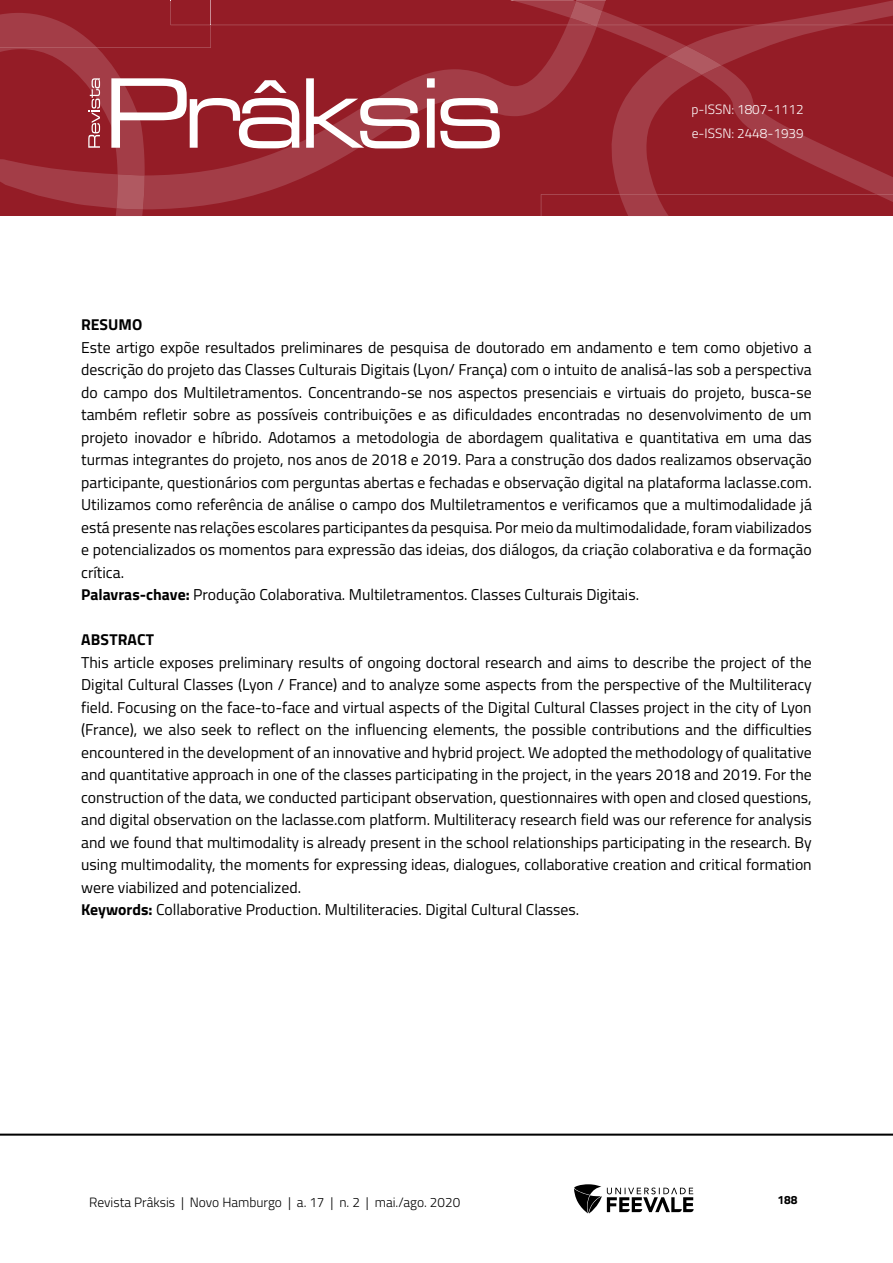
<style>
.page{position:relative;width:893px;height:1263px;background:#fff}
.page>*{position:absolute;margin:0;border:0;box-sizing:border-box;transform-origin:0 0}
.Resumo{font:15.75px/22.5px "Titillium Web";color:#000;text-align:justify}
.Resumo-2{font:700 15.75px "Titillium Web";color:#000}
.t1{font:300 13.5px "Titillium Web";color:#000}
.t2{font:300 13.5px/24px "Titillium Web";color:#fff}
.t3{font:700 12px "Titillium Web";color:#000}
.s1{font-weight:700}
</style>
<div class="page">
<hr style="left:0;top:1133px;width:893px;height:3px;background:#000">
<svg style="left:574px;top:1184px;width:120px;height:29px"></svg>
<svg style="left:0;top:0;width:893px;height:216px;background:#9c2e38"></svg>
<p class="t2" style="left:691px;top:97px;width:114px">p-ISSN: 1807-1112 e-ISSN: 2448-1939</p>
<p class="Resumo-2" style="left:81px;top:313px;width:63px">RESUMO</p>
<p class="Resumo" style="left:81px;top:335px;width:732px">Este artigo expõe resultados preliminares de pesquisa de doutorado em andamento e tem como objetivo a descrição do projeto das Classes Culturais Digitais (Lyon/ França) com o intuito de analisá-las sob a perspectiva do campo dos Multiletramentos. Concentrando-se nos aspectos presenciais e virtuais do projeto, busca-se também refletir sobre as possíveis contribuições e as dificuldades encontradas no desenvolvimento de um projeto inovador e híbrido. Adotamos a metodologia de abordagem qualitativa e quantitativa em uma das turmas integrantes do projeto, nos anos de 2018 e 2019. Para a construção dos dados realizamos observação participante, questionários com perguntas abertas e fechadas e observação digital na plataforma laclasse.com.<br>Utilizamos como referência de análise o campo dos Multiletramentos e verificamos que a multimodalidade já está presente nas relações escolares participantes da pesquisa. Por meio da multimodalidade, foram viabilizados e potencializados os momentos para expressão das ideias, dos diálogos, da criação colaborativa e da formação crítica.</p>
<p class="Resumo" style="left:81px;top:583px;width:559px"><span class="s1">Palavras-chave:</span> Produção Colaborativa. Multiletramentos. Classes Culturais Digitais.</p>
<p class="Resumo-2" style="left:81px;top:628px;width:74px">ABSTRACT</p>
<p class="Resumo" style="left:81px;top:650px;width:732px">This article exposes preliminary results of ongoing doctoral research and aims to describe the project of the Digital Cultural Classes (Lyon / France) and to analyze some aspects from the perspective of the Multiliteracy field. Focusing on the face-to-face and virtual aspects of the Digital Cultural Classes project in the city of Lyon (France), we also seek to reflect on the influencing elements, the possible contributions and the difficulties encountered in the development of an innovative and hybrid project. We adopted the methodology of qualitative and quantitative approach in one of the classes participating in the project, in the years 2018 and 2019. For the construction of the data, we conducted participant observation, questionnaires with open and closed questions, and digital observation on the laclasse.com platform. Multiliteracy research field was our reference for analysis and we found that multimodality is already present in the school relationships participating in the research. By using multimodality, the moments for expressing ideas, dialogues, collaborative creation and critical formation were viabilized and potencialized.</p>
<p class="Resumo" style="left:81px;top:898px;width:500px"><span class="s1">Keywords:</span> Collaborative Production. Multiliteracies. Digital Cultural Classes.</p>
<p class="t1" style="left:89px;top:1192px;width:372px">Revista Prâksis | Novo Hamburgo | a. 17 | n. 2 | mai./ago. 2020</p>
<p class="t3" style="left:777px;top:1190px;width:22px">188</p>
</div>
